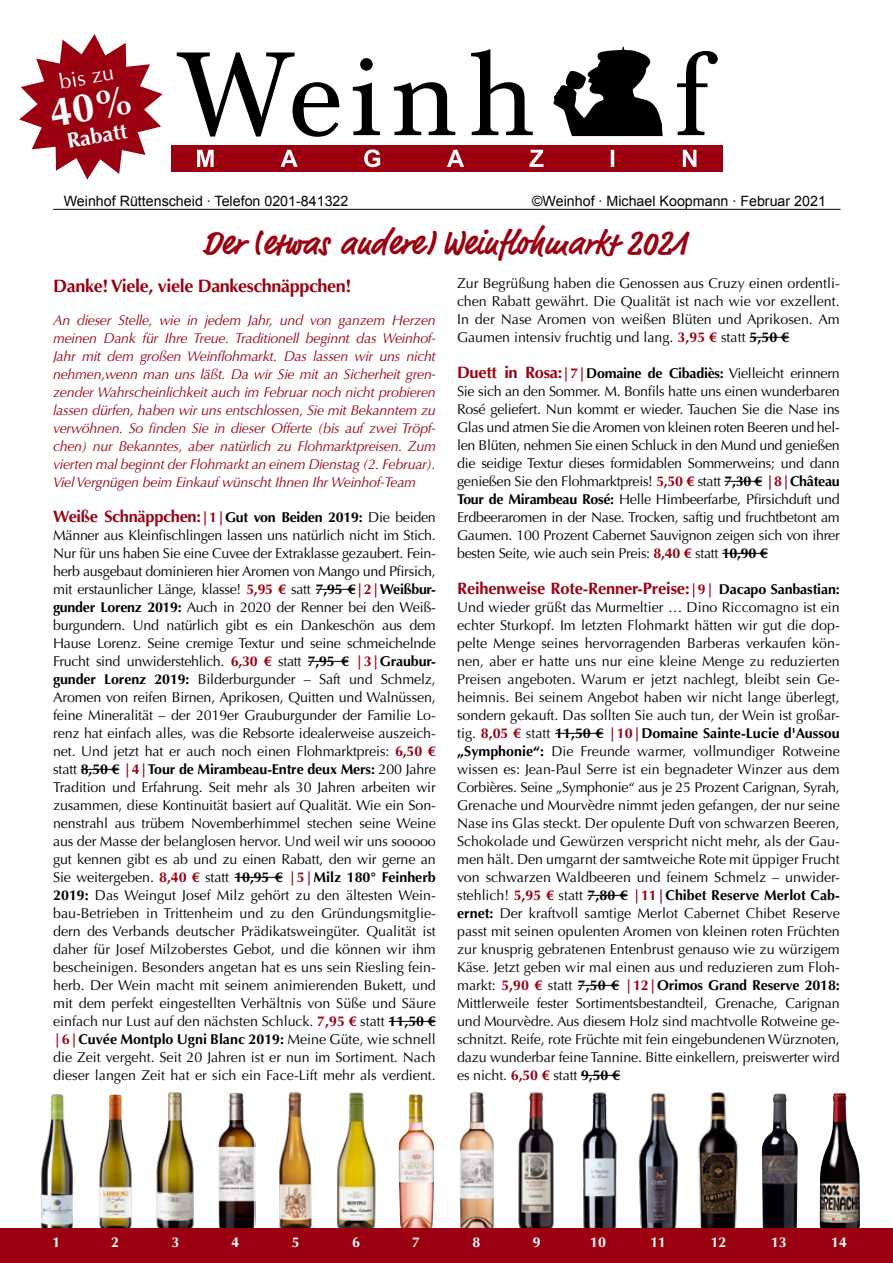
<style>
.page{position:relative;width:893px;height:1263px;background:#fff}
.page>*{position:absolute;margin:0;border:0;box-sizing:border-box;transform-origin:0 0}
.t1{font:700 34.5px "Script One";letter-spacing:-.025em;color:#9b0011}
.t2{font:700 21.45px "Optima";color:#fff}
.t3{font:21.45px "Optima";color:#fff}
.t4{font:700 18px "Optima";letter-spacing:-.02em;color:#9b0011}
.t5{font:700 16.5px "Optima";letter-spacing:-.01em;color:#9b0011}
.t6{font:14.25px/18px "Optima";letter-spacing:-.01em;color:#000;text-align:justify}
.t7{font:italic 14.25px/18px "Optima";letter-spacing:-.02em;color:#9b0011;text-align:justify}
.t8{font:14.25px "Arial";color:#000}
.t9{font:700 14.25px "Optima";letter-spacing:-.01em;color:#fff}
.s1{font-size:14.25px}
.s2{font-size:14.25px;color:#000}
.s3{font-weight:400;font-size:14.25px;color:#000}
.s4{font-weight:700;color:#9b0011}
.s5{font-weight:700}
.s6{font-weight:700;font-size:16.5px;color:#9b0011}
</style>
<div class="page">
<img style="left:766px;top:1093px;width:14px;height:45px">
<img style="left:820px;top:1093px;width:23px;height:120px">
<img style="left:39px;top:1094px;width:36px;height:135px">
<img style="left:95px;top:1094px;width:41px;height:135px">
<img style="left:153px;top:1092px;width:44px;height:137px">
<img style="left:217px;top:1092px;width:38px;height:137px">
<img style="left:275px;top:1091px;width:40px;height:138px">
<img style="left:334px;top:1092px;width:46px;height:137px">
<img style="left:458px;top:1092px;width:37px;height:137px">
<img style="left:516px;top:1092px;width:40px;height:137px">
<img style="left:581px;top:1092px;width:37px;height:137px">
<img style="left:635px;top:1093px;width:47px;height:136px">
<img style="left:693px;top:1091px;width:51px;height:138px">
<img style="left:399px;top:1095px;width:11px;height:132px">
<svg style="left:177px;top:49px;width:541px;height:88px"></svg>
<div style="left:171px;top:145px;width:551px;height:26px;background:#9b0011"></div>
<svg style="left:197px;top:149px;width:499px;height:18px"></svg>
<hr style="left:53px;top:209px;width:788px;height:1px;background:#000">
<hr style="left:316px;top:589px;width:39px;height:1px;background:#000">
<hr style="left:308px;top:661px;width:41px;height:1px;background:#000">
<hr style="left:81px;top:769px;width:38px;height:1px;background:#000">
<hr style="left:234px;top:877px;width:49px;height:1px;background:#000">
<hr style="left:389px;top:1021px;width:47px;height:1px;background:#000">
<div style="left:0;top:1229px;width:893px;height:34px;background:#9b0011"></div>
<hr style="left:750px;top:337px;width:39px;height:1px;background:#000">
<hr style="left:724px;top:481px;width:38px;height:1px;background:#000">
<hr style="left:722px;top:553px;width:46px;height:1px;background:#000">
<hr style="left:555px;top:733px;width:48px;height:1px;background:#000">
<hr style="left:588px;top:895px;width:40px;height:1px;background:#000">
<hr style="left:578px;top:985px;width:41px;height:1px;background:#000">
<hr style="left:581px;top:1075px;width:39px;height:1px;background:#000">
<svg style="left:19px;top:34px;width:144px;height:146px"></svg>
<h2 class="t3" style="left:58px;top:69px;width:56px;rotate:-10deg">bis zu</h2>
<h2 class="t2" style="left:65px;top:129px;width:62px;rotate:-10deg">Rabatt</h2>
<p class="t8" style="left:64px;top:192px;width:286px">Weinhof Rüttenscheid ∙ Telefon 0201-841322</p>
<p class="t8" style="left:532px;top:192px;width:295px">©Weinhof ∙ Michael Koopmann ∙ Februar 2021</p>
<h1 class="t1" style="left:203px;top:222px;width:487px">Der (etwas andere) Weinflohmarkt 2021</h1>
<p class="t4" style="left:53px;top:275px;width:300px">Danke! Viele, viele Dankeschnäppchen!</p>
<p class="t7" style="left:53px;top:311px;width:384px">An dieser Stelle, wie in jedem Jahr, und von ganzem Herzen meinen Dank für Ihre Treue. Traditionell beginnt das Weinhof-Jahr mit dem großen Weinflohmarkt. Das lassen wir uns nicht nehmen,wenn man uns läßt. Da wir Sie mit an Sicherheit gren&shy;zender Wahrscheinlichkeit auch im Februar noch nicht probieren lassen dürfen, haben wir uns entschlossen, Sie mit Bekanntem zu verwöhnen. So finden Sie in dieser Offerte (bis auf zwei Tröpf&shy;chen) nur Bekanntes, aber natürlich zu Flohmarktpreisen. Zum vierten mal beginnt der Flohmarkt an einem Dienstag (2. Februar).<br>Viel Vergnügen beim Einkauf wünscht Ihnen Ihr Weinhof-Team</p>
<p class="t5" style="left:53px;top:507px;width:384px">Weiße Schnäppchen:<span class="s1">|1|</span><span class="s2">Gut von Beiden 2019:</span> <span class="s3">Die beiden</span></p>
<p class="t6" style="left:53px;top:526px;width:384px">Männer aus Kleinfischlingen lassen uns natürlich nicht im Stich.<br>Nur für uns haben Sie eine Cuvee der Extraklasse gezaubert. Fein&shy;herb ausgebaut dominieren hier Aromen von Mango und Pfirsich, mit erstaunlicher Länge, klasse! <span class="s4">5,95 €</span> satt <span class="s5">7,95 €</span><span class="s4">|2|</span><span class="s5">Weißbur&shy;gunder Lorenz 2019:</span> Auch in 2020 der Renner bei den Weiß&shy;burgundern. Und natürlich gibt es ein Dankeschön aus dem Hause Lorenz. Seine cremige Textur und seine schmeichelnde Frucht sind unwiderstehlich. <span class="s4">6,30 €</span> statt <span class="s5">7,95 €</span> <span class="s4">|3|</span><span class="s5">Graubur&shy;gunder Lorenz 2019:</span> Bilderburgunder – Saft und Schmelz, Aromen von reifen Birnen, Aprikosen, Quitten und Walnüssen, feine Mineralität – der 2019er Grauburgunder der Familie Lo&shy;renz hat einfach alles, was die Rebsorte idealerweise auszeich&shy;net. Und jetzt hat er auch noch einen Flohmarktpreis: <span class="s4">6,50 € </span>statt <span class="s5">8,50 €</span> <span class="s4">|4|</span><span class="s5">Tour de Mirambeau-Entre deux Mers:</span> 200 Jahre Tradition und Erfahrung. Seit mehr als 30 Jahren arbeiten wir zusammen, diese Kontinuität basiert auf Qualität. Wie ein Son&shy;nenstrahl aus trübem Novemberhimmel stechen seine Weine aus der Masse der belanglosen hervor. Und weil wir uns sooooo gut kennen gibt es ab und zu einen Rabatt, den wir gerne an Sie weitergeben. <span class="s4">8,40 €</span> statt <span class="s5">10,95 €</span> <span class="s4">|5|</span><span class="s5">Milz 180° Feinherb 2019:</span> Das Weingut Josef Milz gehört zu den ältesten Wein&shy;bau-Betrieben in Trittenheim und zu den Gründungsmitglie&shy;dern des Verbands deutscher Prädikatsweingüter. Qualität ist daher für Josef Milzoberstes Gebot, und die können wir ihm bescheinigen. Besonders angetan hat es uns sein Riesling fein&shy;herb. Der Wein macht mit seinem animierenden Bukett, und mit dem perfekt eingestellten Verhältnis von Süße und Säure einfach nur Lust auf den nächsten Schluck. <span class="s4">7,95 €</span> statt <span class="s5">11,50 € </span><span class="s4">|6|</span><span class="s5">Cuvée Montplo Ugni Blanc 2019:</span> Meine Güte, wie schnell die Zeit vergeht. Seit 20 Jahren ist er nun im Sortiment. Nach dieser langen Zeit hat er sich ein Face-Lift mehr als verdient.</p>
<p class="t6" style="left:457px;top:274px;width:384px">Zur Begrüßung haben die Genossen aus Cruzy einen ordentli&shy;chen Rabatt gewährt. Die Qualität ist nach wie vor exzellent.<br>In der Nase Aromen von weißen Blüten und Aprikosen. Am Gaumen intensiv fruchtig und lang. <span class="s4">3,95 €</span> statt <span class="s5">5,50 €</span></p>
<p class="t6" style="left:457px;top:364px;width:384px"><span class="s6">Duett in Rosa:</span><span class="s4">|7|</span><span class="s5">Domaine de Cibadiès:</span> Vielleicht erinnern Sie sich an den Sommer. M. Bonfils hatte uns einen wunderbaren Rosé geliefert. Nun kommt er wieder. Tauchen Sie die Nase ins Glas und atmen Sie die Aromen von kleinen roten Beeren und hel&shy;len Blüten, nehmen Sie einen Schluck in den Mund und genießen die seidige Textur dieses formidablen Sommerweins; und dann genießen Sie den Flohmarktpreis! <span class="s4">5,50 €</span> statt <span class="s5">7,30 €</span> <span class="s4">|8|</span><span class="s5">Château Tour de Mirambeau Rosé:</span> Helle Himbeerfarbe, Pfirsichduft und Erdbeeraromen in der Nase. Trocken, saftig und fruchtbetont am Gaumen. 100 Prozent Cabernet Sauvignon zeigen sich von ihrer besten Seite, wie auch sein Preis: <span class="s4">8,40 €</span> statt <span class="s5">10,90 €</span></p>
<p class="t5" style="left:457px;top:579px;width:384px">Reihenweise Rote-Renner-Preise:<span class="s1">|9|</span> <span class="s2">Dacapo Sanbastian:</span></p>
<p class="t6" style="left:457px;top:598px;width:384px">Und wieder grüßt das Murmeltier … Dino Riccomagno ist ein echter Sturkopf. Im letzten Flohmarkt hätten wir gut die dop&shy;pelte Menge seines hervorragenden Barberas verkaufen kön&shy;nen, aber er hatte uns nur eine kleine Menge zu reduzierten Preisen angeboten. Warum er jetzt nachlegt, bleibt sein Ge&shy;heimnis. Bei seinem Angebot haben wir nicht lange überlegt, sondern gekauft. Das sollten Sie auch tun, der Wein ist großar&shy;tig. <span class="s4">8,05 €</span> statt <span class="s5">11,50 €</span> <span class="s4">|10|</span><span class="s5">Domaine Sainte-Lucie d'Aussou „Symphonie“:</span> Die Freunde warmer, vollmundiger Rotweine wissen es: Jean-Paul Serre ist ein begnadeter Winzer aus dem Corbières. Seine „Symphonie“ aus je 25 Prozent Carignan, Syrah, Grenache und Mourvèdre nimmt jeden gefangen, der nur seine Nase ins Glas steckt. Der opulente Duft von schwarzen Beeren, Schokolade und Gewürzen verspricht nicht mehr, als der Gau&shy;men hält. Den umgarnt der samtweiche Rote mit üppiger Frucht von schwarzen Waldbeeren und feinem Schmelz – unwider&shy;stehlich! <span class="s4">5,95 €</span> statt <span class="s5">7,80 €</span> <span class="s4">|11|</span><span class="s5">Chibet Reserve Merlot Cab&shy;ernet:</span> Der kraftvoll samtige Merlot Cabernet Chibet Reserve passt mit seinen opulenten Aromen von kleinen roten Früchten zur knusprig gebratenen Entenbrust genauso wie zu würzigem Käse. Jetzt geben wir mal einen aus und reduzieren zum Floh&shy;markt: <span class="s4">5,90 €</span> statt <span class="s5">7,50 €</span> <span class="s4">|12|</span><span class="s5">Orimos Grand Reserve 2018:<br></span>Mittlerweile fester Sortimentsbestandteil, Grenache, Carignan und Mourvèdre. Aus diesem Holz sind machtvolle Rotweine ge&shy;schnitzt. Reife, rote Früchte mit fein eingebundenen Würznoten, dazu wunderbar feine Tannine. Bitte einkellern, preiswerter wird es nicht. <span class="s4">6,50 €</span> statt <span class="s5">9,50 €</span></p>
<p class="t9" style="left:52px;top:1233px;width:9px">1</p>
<p class="t9" style="left:111px;top:1233px;width:9px">2</p>
<p class="t9" style="left:171px;top:1233px;width:9px">3</p>
<p class="t9" style="left:232px;top:1233px;width:9px">4</p>
<p class="t9" style="left:292px;top:1233px;width:9px">5</p>
<p class="t9" style="left:352px;top:1233px;width:9px">6</p>
<p class="t9" style="left:412px;top:1233px;width:9px">7</p>
<p class="t9" style="left:473px;top:1233px;width:9px">8</p>
<p class="t9" style="left:533px;top:1233px;width:9px">9</p>
<p class="t9" style="left:590px;top:1233px;width:17px">10</p>
<p class="t9" style="left:650px;top:1233px;width:17px">11</p>
<p class="t9" style="left:711px;top:1233px;width:17px">12</p>
<p class="t9" style="left:771px;top:1233px;width:17px">13</p>
<p class="t9" style="left:831px;top:1233px;width:17px">14</p>
</div>
